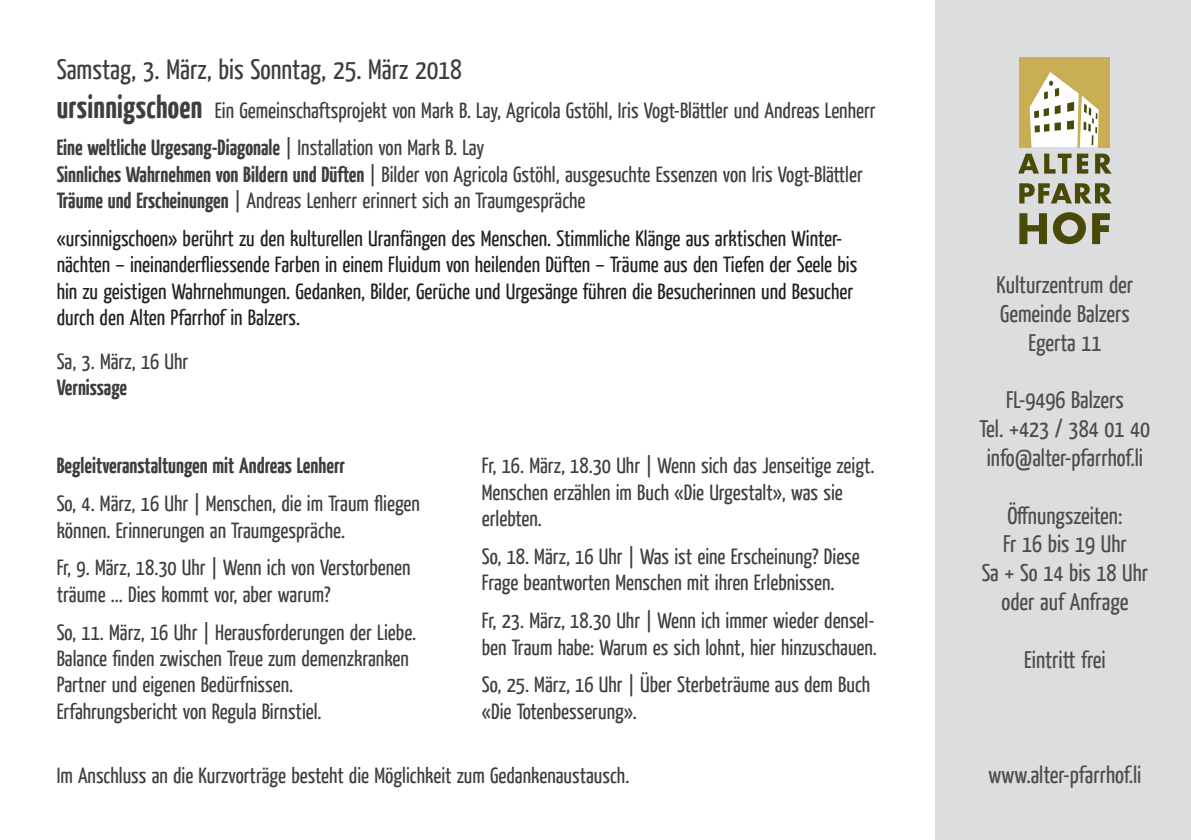
<style>
.page{position:relative;width:1191px;height:840px;background:#fff}
.page>*{position:absolute;margin:0;border:0;box-sizing:border-box;transform-origin:0 0}
.t1{font:28px "Yanone Kaffeesatz";color:#3e3e3f}
.t2{font:24px/28.8px "Yanone Kaffeesatz";color:#4b4c4d}
.t3{font:22px/26.4px "Yanone Kaffeesatz";color:#3e3e3f}
.t4{font:22px/26.4px "Yanone Kaffeesatz";color:#231f20}
.t5{font:700 22px "Yanone Kaffeesatz";color:#3e3e3f}
.s1{font-weight:700;font-size:32px}
.s2{font-weight:400}
.s3{font-weight:700}
</style>
<div class="page">
<div style="left:935px;top:0;width:256px;height:839px;background:#dcdddf"></div>
<div style="left:1019px;top:57px;width:90px;height:90px;background:#c9ae54"></div>
<svg style="left:1018px;top:153px;width:53px;height:20px"></svg>
<svg style="left:1077px;top:153px;width:11px;height:20px"></svg>
<svg style="left:1095px;top:153px;width:16px;height:20px"></svg>
<svg style="left:1019px;top:183px;width:92px;height:20px"></svg>
<svg style="left:1019px;top:212px;width:67px;height:32px"></svg>
<svg style="left:1092px;top:213px;width:17px;height:31px"></svg>
<svg style="left:1029px;top:72px;width:69px;height:75px"></svg>
<p class="t1" style="left:57px;top:51px;width:407px">Samstag, 3. März, bis Sonntag, 25. März 2018</p>
<p class="t3" style="left:57px;top:96px;width:820px"><span class="s1">ursinnigschoen</span> Ein Gemeinschaftsprojekt von Mark B. Lay, Agricola Gstöhl, Iris Vogt-Blättler und Andreas Lenherr</p>
<p class="t5" style="left:57px;top:133px;width:429px">Eine weltliche Urgesang-Diagonale <span class="s2">| Installation von Mark B. Lay</span></p>
<p class="t3" style="left:57px;top:160px;width:807px"><span class="s3">Sinnliches Wahrnehmen von Bildern und Düften</span> | Bilder von Agricola Gstöhl, ausgesuchte Essenzen von Iris Vogt-Blättler</p>
<p class="t3" style="left:57px;top:186px;width:530px"><span class="s3">Träume und Erscheinungen</span> | Andreas Lenherr erinnert sich an Traumgespräche</p>
<p class="t4" style="left:57px;top:224px;width:802px">«ursinnigschoen» berührt zu den kulturellen Uranfängen des Menschen. Stimmliche Klänge aus arktischen Winter&shy;nächten – ineinanderfliessende Farben in einem Fluidum von heilenden Düften – Träume aus den Tiefen der Seele bis hin zu geistigen Wahrnehmungen. Gedanken, Bilder, Gerüche und Urgesänge führen die Besucherinnen und Besucher durch den Alten Pfarrhof in Balzers.</p>
<p class="t3" style="left:57px;top:347px;width:133px">Sa, 3. März, 16 Uhr</p>
<p class="t5" style="left:57px;top:373px;width:72px">Vernissage</p>
<p class="t5" style="left:57px;top:451px;width:290px">Begleitveranstaltungen mit Andreas Lenherr</p>
<p class="t3" style="left:57px;top:489px;width:365px">So, 4. März, 16 Uhr | Menschen, die im Traum fliegen können. Erinnerungen an Traumgespräche.</p>
<p class="t3" style="left:57px;top:553px;width:355px">Fr, 9. März, 18.30 Uhr | Wenn ich von Verstorbenen träume ... Dies kommt vor, aber warum?</p>
<p class="t3" style="left:57px;top:617px;width:361px">So, 11. März, 16 Uhr | Herausforderungen der Liebe.<br>Balance finden zwischen Treue zum demenzkranken Partner und eigenen Bedürfnissen.<br>Erfahrungsbericht von Regula Birnstiel.</p>
<p class="t3" style="left:482px;top:451px;width:394px">Fr, 16. März, 18.30 Uhr | Wenn sich das Jenseitige zeigt.<br>Menschen erzählen im Buch «Die Urgestalt», was sie erlebten.</p>
<p class="t3" style="left:482px;top:542px;width:379px">So, 18. März, 16 Uhr | Was ist eine Erscheinung? Diese<br>Frage beantworten Menschen mit ihren Erlebnissen.</p>
<p class="t3" style="left:482px;top:606px;width:396px">Fr, 23. März, 18.30 Uhr | Wenn ich immer wieder densel&shy;ben Traum habe: Warum es sich lohnt, hier hinzuschauen.</p>
<p class="t3" style="left:482px;top:670px;width:390px">So, 25. März, 16 Uhr | Über Sterbeträume aus dem Buch «Die Totenbesserung».</p>
<p class="t3" style="left:57px;top:761px;width:574px">Im Anschluss an die Kurzvorträge besteht die Möglichkeit zum Gedankenaustausch.</p>
<p class="t2" style="left:996px;top:269px;width:138px">Kulturzentrum der<br>Gemeinde Balzers</p>
<p class="t2" style="left:1028px;top:327px;width:75px">Egerta 11</p>
<p class="t2" style="left:1006px;top:384px;width:119px">FL-9496 Balzers</p>
<p class="t2" style="left:979px;top:413px;width:172px">Tel. +423 / 384 01 40</p>
<p class="t2" style="left:986px;top:442px;width:158px">info@alter-pfarrhof.li</p>
<p class="t2" style="left:1003px;top:499px;width:125px">Öffnungszeiten:<br>Fr 16 bis 19 Uhr</p>
<p class="t2" style="left:981px;top:557px;width:168px">Sa + So 14 bis 18 Uhr</p>
<p class="t2" style="left:1001px;top:586px;width:128px">oder auf Anfrage</p>
<p class="t2" style="left:1024px;top:643px;width:83px">Eintritt frei</p>
<p class="t2" style="left:988px;top:759px;width:154px">www.alter-pfarrhof.li</p>
</div>
